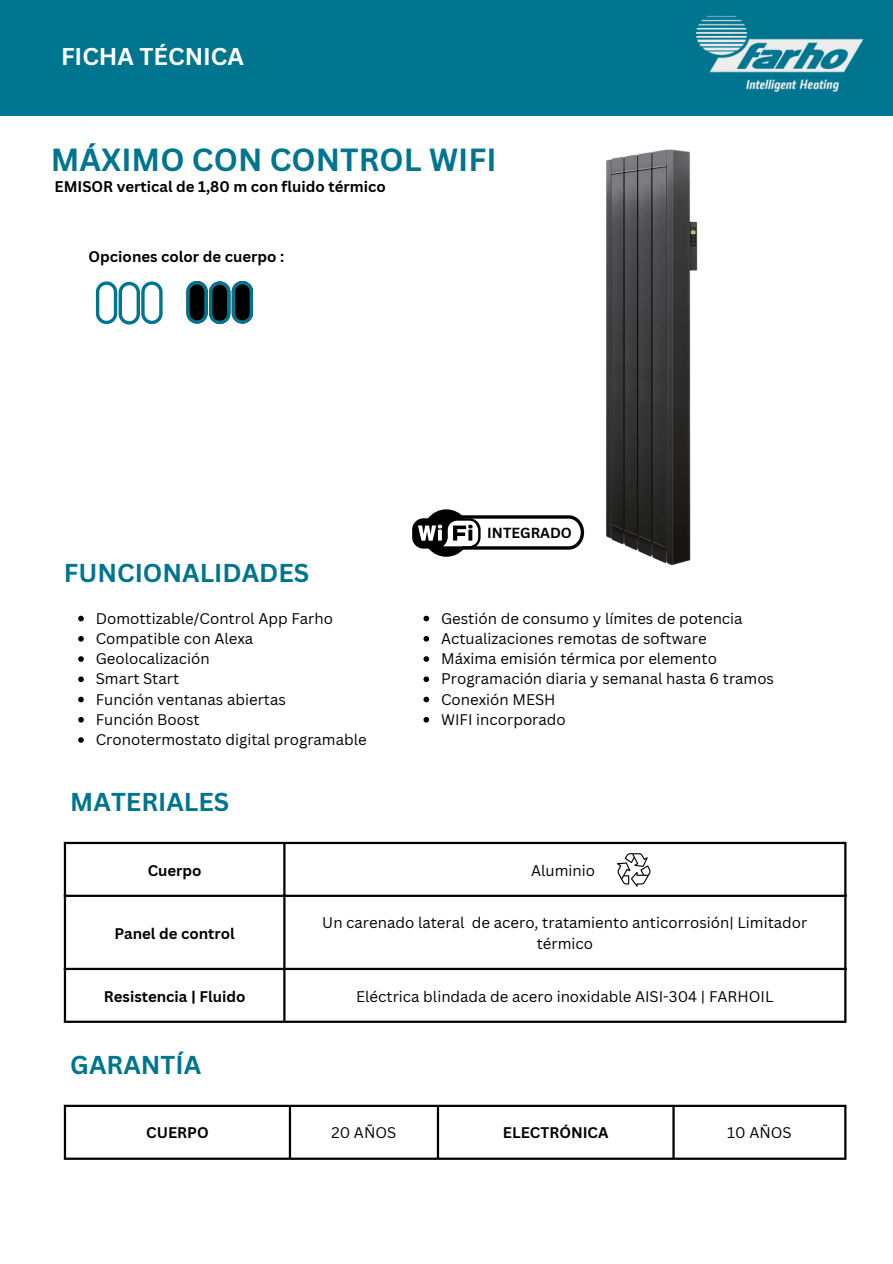
<style>
.page{position:relative;width:893px;height:1264px;background:#fff}
.page>*{position:absolute;margin:0;border:0;box-sizing:border-box;transform-origin:0 0}
.t1{font:700 31.2px "Canva Sans";color:#00758f}
.t2{font:700 25.2px "Canva Sans";color:#00758f}
.t3{font:700 23.7px "Canva Sans";color:#fff}
.t4{font:15px/20.2px "Canva Sans";color:#000;text-align:center}
.t5{font:700 15px "Canva Sans";color:#000}
.t6{font:700 14.25px "Canva Sans";color:#000}
</style>
<div class="page">
<div style="left:0;top:0;width:892px;height:115px;background:#00758f"></div>
<img style="left:696px;top:15px;width:168px;height:77px">
<hr style="left:64px;top:1106px;width:2px;height:51px;background:#000">
<hr style="left:289px;top:1106px;width:2px;height:51px;background:#000">
<hr style="left:437px;top:1106px;width:2px;height:51px;background:#000">
<hr style="left:672px;top:1106px;width:2px;height:51px;background:#000">
<hr style="left:844px;top:1106px;width:2px;height:51px;background:#000">
<hr style="left:64px;top:1104px;width:782px;height:2px;background:#000">
<hr style="left:64px;top:1157px;width:782px;height:2px;background:#000">
<hr style="left:64px;top:844px;width:2px;height:176px;background:#000">
<hr style="left:283px;top:844px;width:2px;height:176px;background:#000">
<hr style="left:844px;top:844px;width:2px;height:176px;background:#000">
<hr style="left:64px;top:841px;width:782px;height:3px;background:#000">
<hr style="left:64px;top:894px;width:782px;height:3px;background:#000">
<hr style="left:64px;top:967px;width:782px;height:3px;background:#000">
<hr style="left:64px;top:1020px;width:782px;height:2px;background:#000">
<svg style="left:616px;top:853px;width:34px;height:33px"></svg>
<svg style="left:412px;top:509px;width:172px;height:47px"></svg>
<img style="left:606px;top:149px;width:92px;height:417px">
<svg style="left:78px;top:615px;width:6px;height:6px"></svg>
<svg style="left:78px;top:636px;width:6px;height:5px"></svg>
<svg style="left:78px;top:656px;width:6px;height:6px"></svg>
<svg style="left:78px;top:676px;width:6px;height:6px"></svg>
<svg style="left:78px;top:696px;width:6px;height:6px"></svg>
<svg style="left:78px;top:717px;width:6px;height:5px"></svg>
<svg style="left:78px;top:737px;width:6px;height:5px"></svg>
<svg style="left:423px;top:615px;width:6px;height:6px"></svg>
<svg style="left:423px;top:636px;width:6px;height:5px"></svg>
<svg style="left:423px;top:656px;width:6px;height:6px"></svg>
<svg style="left:423px;top:676px;width:6px;height:6px"></svg>
<svg style="left:423px;top:696px;width:6px;height:6px"></svg>
<svg style="left:423px;top:717px;width:6px;height:5px"></svg>
<svg style="left:96px;top:281px;width:67px;height:43px"></svg>
<svg style="left:186px;top:281px;width:67px;height:43px;background:#234c55"></svg>
<p class="t3" style="left:61px;top:40px;width:184px">FICHA TÉCNICA</p>
<p class="t1" style="left:51px;top:138px;width:447px">MÁXIMO CON CONTROL WIFI</p>
<p class="t5" style="left:54px;top:176px;width:333px">EMISOR vertical de 1,80 m con fluido térmico</p>
<p class="t5" style="left:89px;top:246px;width:197px">Opciones color de cuerpo :</p>
<p class="t2" style="left:64px;top:554px;width:247px">FUNCIONALIDADES</p>
<p class="t4" style="left:96px;top:607px;width:239px">Domottizable/Control App Farho</p>
<p class="t4" style="left:96px;top:628px;width:159px">Compatible con Alexa</p>
<p class="t4" style="left:96px;top:648px;width:115px">Geolocalización</p>
<p class="t4" style="left:96px;top:668px;width:85px">Smart Start</p>
<p class="t4" style="left:96px;top:688px;width:191px">Función ventanas abiertas</p>
<p class="t4" style="left:96px;top:709px;width:105px">Función Boost</p>
<p class="t4" style="left:96px;top:729px;width:272px">Cronotermostato digital programable</p>
<p class="t2" style="left:70px;top:783px;width:160px">MATERIALES</p>
<p class="t6" style="left:487px;top:522px;width:86px">INTEGRADO</p>
<p class="t4" style="left:441px;top:607px;width:303px">Gestión de consumo y límites de potencia</p>
<p class="t4" style="left:441px;top:628px;width:267px">Actualizaciones remotas de software</p>
<p class="t4" style="left:441px;top:648px;width:277px">Máxima emisión térmica por elemento</p>
<p class="t4" style="left:441px;top:668px;width:334px">Programación diaria y semanal hasta 6 tramos</p>
<p class="t4" style="left:441px;top:688px;width:116px">Conexión MESH</p>
<p class="t4" style="left:441px;top:709px;width:126px">WIFI incorporado</p>
<p class="t5" style="left:148px;top:859px;width:55px">Cuerpo</p>
<p class="t4" style="left:531px;top:859px;width:65px">Aluminio</p>
<p class="t5" style="left:114px;top:922px;width:122px">Panel de control</p>
<p class="t4" style="left:322px;top:912px;width:486px">Un carenado lateral de acero, tratamiento anticorrosión| Limitador térmico</p>
<p class="t5" style="left:104px;top:985px;width:143px">Resistencia | Fluido</p>
<p class="t4" style="left:356px;top:985px;width:419px">Eléctrica blindada de acero inoxidable AISI-304 | FARHOIL</p>
<p class="t2" style="left:70px;top:1046px;width:132px">GARANTÍA</p>
<p class="t5" style="left:146px;top:1122px;width:64px">CUERPO</p>
<p class="t4" style="left:331px;top:1122px;width:66px">20 AÑOS</p>
<p class="t5" style="left:503px;top:1122px;width:107px">ELECTRÓNICA</p>
<p class="t4" style="left:727px;top:1122px;width:66px">10 AÑOS</p>
</div>
